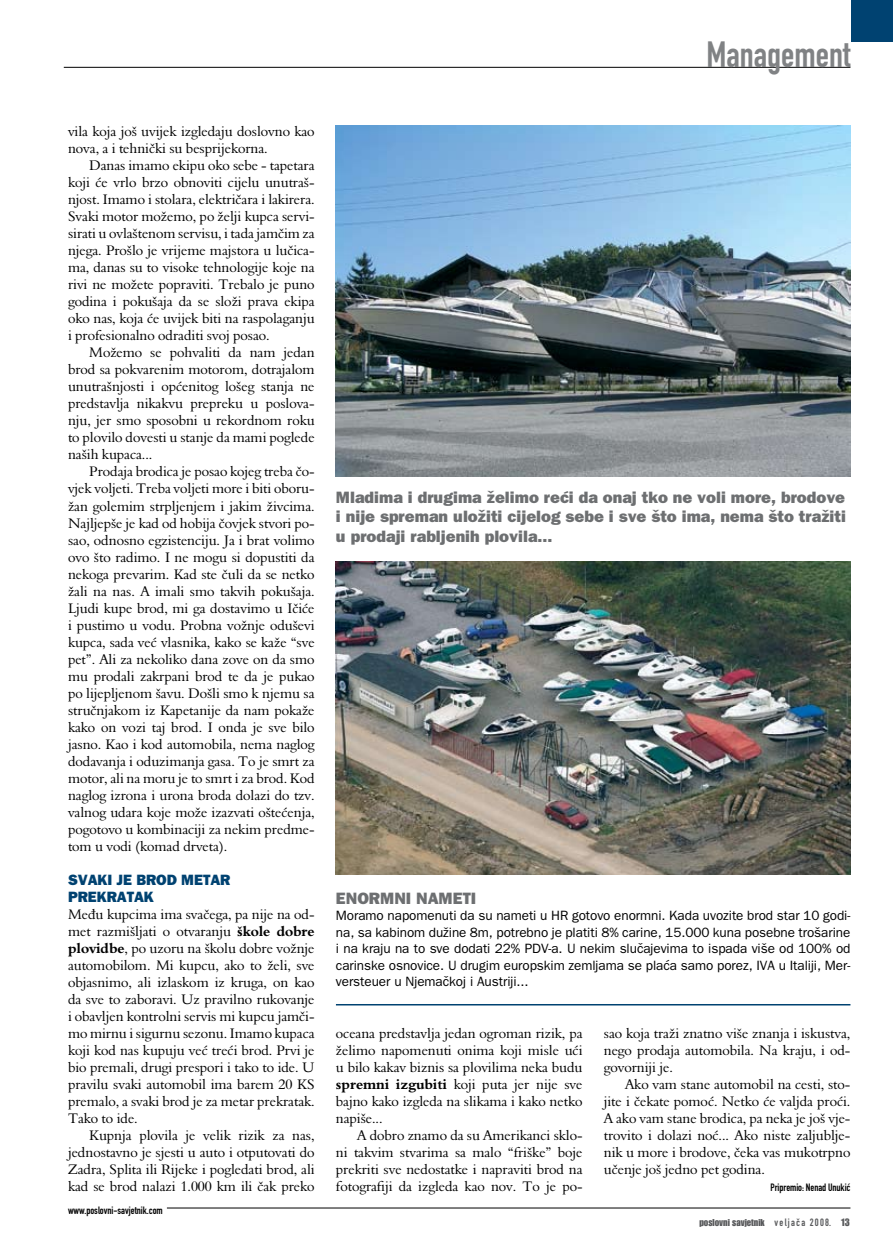
<style>
.page{position:relative;width:893px;height:1255px;background:#fff}
.page>*{position:absolute;margin:0;border:0;box-sizing:border-box;transform-origin:0 0}
.t1{font:36px "DIN Engschrift Standard";color:#808284}
.t2{font:800 16.5px/19.5px "Franklin Gothic";color:#6d6f71;text-align:justify}
.t3{font:800 15px/17px "Franklin Gothic";letter-spacing:-.005em;color:#004271}
.t4{font:14.25px/17px "Aldine";letter-spacing:-.005em;color:#000;text-align:justify}
.t5{font:13.5px/16.5px "Franklin Gothic";letter-spacing:-.005em;color:#000;text-align:justify}
.t6{font:10.5px "DIN Engschrift Standard";letter-spacing:-.005em;color:#000}
.t7{font:9.75px "Impact";color:#58595b}
.s1{font-weight:700}
.s2{font-family:"DIN Engschrift Standard";font-size:10.5px}
.s3{font-size:10.5px}
</style>
<div class="page">
<img style="left:336px;top:125px;width:514px;height:351px">
<hr style="left:167px;top:1207px;width:683px;height:1px;background:#000">
<div style="left:851px;top:0;width:42px;height:41px;background:#004271"></div>
<hr style="left:64px;top:67px;width:786px;height:1px;background:#000">
<img style="left:336px;top:561px;width:514px;height:313px">
<hr style="left:336px;top:1003px;width:514px;height:2px;background:#004271">
<p class="t4" style="left:68px;top:123px;width:248px">vila koja još uvijek izgledaju doslovno kao nova, a i tehnički su besprijekorna.</p>
<p class="t4" style="left:68px;top:157px;width:248px;text-indent:21px">Danas imamo ekipu oko sebe - tapetara koji će vrlo brzo obnoviti cijelu unutraš&shy;njost. Imamo i stolara, električara i lakirera.<br>Svaki motor možemo, po želji kupca servi&shy;sirati u ovlaštenom servisu, i tada jamčim za njega. Prošlo je vrijeme majstora u lučica&shy;ma, danas su to visoke tehnologije koje na rivi ne možete popraviti. Trebalo je puno godina i pokušaja da se složi prava ekipa oko nas, koja će uvijek biti na raspolaganju i profesionalno odraditi svoj posao.</p>
<p class="t4" style="left:68px;top:344px;width:248px;text-indent:21px">Možemo se pohvaliti da nam jedan brod sa pokvarenim motorom, dotrajalom unutrašnjosti i općenitog lošeg stanja ne predstavlja nikakvu prepreku u poslova&shy;nju, jer smo sposobni u rekordnom roku to plovilo dovesti u stanje da mami poglede naših kupaca...</p>
<p class="t4" style="left:68px;top:463px;width:248px;text-indent:21px">Prodaja brodica je posao kojeg treba čo&shy;vjek voljeti. Treba voljeti more i biti oboru&shy;žan golemim strpljenjem i jakim živcima.<br>Najljepše je kad od hobija čovjek stvori po&shy;sao, odnosno egzistenciju. Ja i brat volimo ovo što radimo. I ne mogu si dopustiti da nekoga prevarim. Kad ste čuli da se netko žali na nas. A imali smo takvih pokušaja.<br>Ljudi kupe brod, mi ga dostavimo u Ičiće i pustimo u vodu. Probna vožnje oduševi kupca, sada već vlasnika, kako se kaže “sve pet”. Ali za nekoliko dana zove on da smo mu prodali zakrpani brod te da je pukao po lijepljenom šavu. Došli smo k njemu sa stručnjakom iz Kapetanije da nam pokaže kako on vozi taj brod. I onda je sve bilo jasno. Kao i kod automobila, nema naglog dodavanja i oduzimanja gasa. To je smrt za motor, ali na moru je to smrt i za brod. Kod naglog izrona i urona broda dolazi do tzv. valnog udara koje može izazvati oštećenja, pogotovo u kombinaciji za nekim predme&shy;tom u vodi (komad drveta).</p>
<p class="t3" style="left:68px;top:871px;width:164px">Svaki je brod metar prekratak</p>
<p class="t4" style="left:68px;top:905px;width:248px">Među kupcima ima svačega, pa nije na od&shy;met razmišljati o otvaranju <span class="s1">škole dobre plovidbe</span>, po uzoru na školu dobre vožnje automobilom. Mi kupcu, ako to želi, sve objasnimo, ali izlaskom iz kruga, on kao da sve to zaboravi. Uz pravilno rukovanje i obavljen kontrolni servis mi kupcu jamči&shy;mo mirnu i sigurnu sezonu. Imamo kupaca koji kod nas kupuju već treći brod. Prvi je bio premali, drugi prespori i tako to ide. U pravilu svaki automobil ima barem 20 KS premalo, a svaki brod je za metar prekratak.<br>Tako to ide.</p>
<p class="t4" style="left:68px;top:1126px;width:248px;text-indent:21px">Kupnja plovila je velik rizik za nas, jednostavno je sjesti u auto i otputovati do Zadra, Splita ili Rijeke i pogledati brod, ali kad se brod nalazi 1.000 km ili čak preko</p>
<p class="t6" style="left:68px;top:1203px;width:96px">www.poslovni-savjetnik.com</p>
<h1 class="t1" style="left:706px;top:33px;width:145px">Management</h1>
<p class="t2" style="left:336px;top:487px;width:512px">Mladima i drugima želimo reći da onaj tko ne voli more, brodove i nije spreman uložiti cijelog sebe i sve što ima, nema što tražiti u prodaji rabljenih plovila...</p>
<p class="t2" style="left:336px;top:888px;width:12px">ENORMNI</p>
<p class="t2" style="left:416px;top:888px;width:11px">NAMETI</p>
<p class="t5" style="left:336px;top:907px;width:516px">Moramo napomenuti da su nameti u HR gotovo enormni. Kada uvozite brod star 10 godi&shy;na, sa kabinom dužine 8m, potrebno je platiti 8% carine, 15.000 kuna posebne trošarine i na kraju na to sve dodati 22% PDV-a. U nekim slučajevima to ispada više od 100% od carinske osnovice. U drugim europskim zemljama se plaća samo porez, IVA u Italiji, Mer&shy;versteuer u Njemačkoj i Austriji...</p>
<p class="t4" style="left:336px;top:1024px;width:248px">oceana predstavlja jedan ogroman rizik, pa želimo napomenuti onima koji misle ući u bilo kakav biznis sa plovilima neka budu <span class="s1">spremni izgubiti</span> koji puta jer nije sve bajno kako izgleda na slikama i kako netko napiše...</p>
<p class="t4" style="left:336px;top:1126px;width:248px;text-indent:21px">A dobro znamo da su Amerikanci sklo&shy;ni takvim stvarima sa malo “friške” boje prekriti sve nedostatke i napraviti brod na fotografiji da izgleda kao nov. To je po-</p>
<p class="t4" style="left:604px;top:1024px;width:248px">sao koja traži znatno više znanja i iskustva, nego prodaja automobila. Na kraju, i od&shy;govorniji je.</p>
<p class="t4" style="left:604px;top:1075px;width:248px;text-indent:21px">Ako vam stane automobil na cesti, sto&shy;jite i čekate pomoć. Netko će valjda proći.<br>A ako vam stane brodica, pa neka je još vje&shy;trovito i dolazi noć... Ako niste zaljublje&shy;nik u more i brodove, čeka vas mukotrpno učenje još jedno pet godina.</p>
<p class="t6" style="left:770px;top:1181px;width:81px">Pripremio: Nenad Unukić</p>
<p class="t7" style="left:699px;top:1216px;width:152px">poslovni savjetnik <span class="s2">v e l j a č a 2 0 0 8.</span> <span class="s3">13</span></p>
</div>
